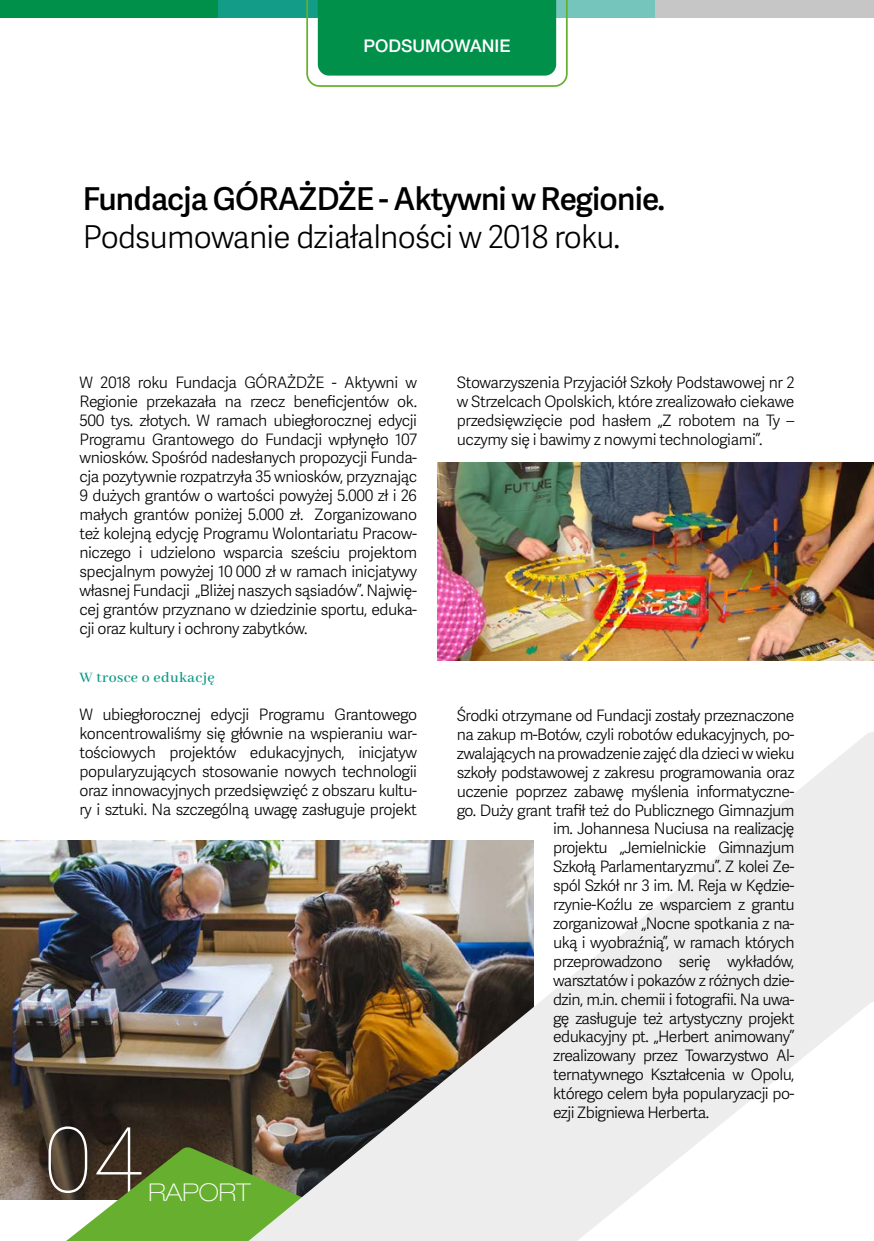
<style>
.page{position:relative;width:874px;height:1241px;background:#fff}
.page>*{position:absolute;margin:0;border:0;box-sizing:border-box;transform-origin:0 0}
.t1{font:100 91px "Roboto";color:#fff}
.t2{font:600 31.5px "Adelle Sans";letter-spacing:-.025em;color:#000}
.t3{font:300 31.5px "Adelle Sans";letter-spacing:-.025em;color:#000}
.t4{font:100 expanded 24.5px "Helvetica Neue LT Pro";color:#fff}
.t5{font:500 17.5px "Helvetica Neue LT Pro";color:#fff}
.t6{font:300 15.75px/18.9px "Adelle Sans";letter-spacing:-.035em;color:#000;text-align:justify}
.t7{font:600 15.75px "Abhaya Libre";letter-spacing:.025em;color:#139c88}
</style>
<div class="page">
<img style="left:0;top:840px;width:230px;height:358px">
<div style="left:0;top:0;width:218px;height:17px;background:#00904a"></div>
<div style="left:218px;top:0;width:219px;height:17px;background:#139c88"></div>
<div style="left:437px;top:0;width:218px;height:17px;background:#76c5bd"></div>
<div style="left:655px;top:0;width:218px;height:17px;background:#c6c6c6"></div>
<svg style="left:43px;top:1145px;width:187px;height:95px;background:#698a41"></svg>
<svg style="left:230px;top:732px;width:643px;height:508px"></svg>
<img style="left:437px;top:462px;width:436px;height:198px">
<svg style="left:306px;top:0;width:261px;height:87px"></svg>
<p class="t5" style="left:363px;top:36px;width:148px">PODSUMOWANIE</p>
<h2 class="t2" style="left:83px;top:176px;width:583px">Fundacja GÓRAŻDŻE - Aktywni w Regionie.</h2>
<h2 class="t3" style="left:83px;top:214px;width:539px">Podsumowanie działalności w 2018 roku.</h2>
<p class="t6" style="left:79px;top:372px;width:339px">W 2018 roku Fundacja GÓRAŻDŻE - Aktywni w Regionie przekazała na rzecz beneficjentów ok.<br>500 tys. złotych. W ramach ubiegłorocznej edycji Programu Grantowego do Fundacji wpłynęło 107 wniosków. Spośród nadesłanych propozycji Funda&shy;cja pozytywnie rozpatrzyła 35 wniosków, przyznając 9 dużych grantów o wartości powyżej 5.000 zł i 26 małych grantów poniżej 5.000 zł. Zorganizowano też kolejną edycję Programu Wolontariatu Pracow&shy;niczego i udzielono wsparcia sześciu projektom specjalnym powyżej 10 000 zł w ramach inicjatywy własnej Fundacji „Bliżej naszych sąsiadów”. Najwię&shy;cej grantów przyznano w dziedzinie sportu, eduka&shy;cji oraz kultury i ochrony zabytków.</p>
<p class="t7" style="left:79px;top:669px;width:136px">W trosce o edukację</p>
<p class="t6" style="left:79px;top:704px;width:339px">W ubiegłorocznej edycji Programu Grantowego koncentrowaliśmy się głównie na wspieraniu war&shy;tościowych projektów edukacyjnych, inicjatyw popularyzujących stosowanie nowych technologii oraz innowacyjnych przedsięwzięć z obszaru kultu&shy;ry i sztuki. Na szczególną uwagę zasługuje projekt</p>
<h1 class="t1" style="left:43px;top:1095px;width:101px">04</h1>
<h3 class="t4" style="left:148px;top:1177px;width:104px">RAPORT</h3>
<p class="t6" style="left:456px;top:372px;width:339px">Stowarzyszenia Przyjaciół Szkoły Podstawowej nr 2 w Strzelcach Opolskich, które zrealizowało ciekawe przedsięwzięcie pod hasłem „Z robotem na Ty – uczymy się i bawimy z nowymi technologiami”.</p>
<p class="t6" style="left:456px;top:705px;width:339px">Środki otrzymane od Fundacji zostały przeznaczone</p>
<p class="t6" style="left:456px;top:724px;width:339px">na zakup m-Botów, czyli robotów edukacyjnych, po-</p>
<p class="t6" style="left:456px;top:743px;width:339px">zwalających na prowadzenie zajęć dla dzieci w wieku</p>
<p class="t6" style="left:456px;top:762px;width:339px">szkoły podstawowej z zakresu programowania oraz</p>
<p class="t6" style="left:456px;top:781px;width:339px">uczenie poprzez zabawę myślenia informatyczne-</p>
<p class="t6" style="left:456px;top:799px;width:339px">go. Duży grant trafił też do Publicznego Gimnazjum</p>
<p class="t6" style="left:553px;top:818px;width:243px">im. Johannesa Nuciusa na realizację</p>
<p class="t6" style="left:553px;top:837px;width:243px">projektu „Jemielnickie Gimnazjum</p>
<p class="t6" style="left:553px;top:856px;width:243px">Szkołą Parlamentaryzmu”. Z kolei Ze-</p>
<p class="t6" style="left:553px;top:875px;width:243px">spól Szkół nr 3 im. M. Reja w Kędzie-</p>
<p class="t6" style="left:553px;top:894px;width:243px">rzynie-Koźlu ze wsparciem z grantu</p>
<p class="t6" style="left:553px;top:913px;width:243px">zorganizował „Nocne spotkania z na-</p>
<p class="t6" style="left:553px;top:932px;width:243px">uką i wyobraźnią”, w ramach których</p>
<p class="t6" style="left:553px;top:951px;width:243px">przeprowadzono serię wykładów,</p>
<p class="t6" style="left:553px;top:970px;width:243px">warsztatów i pokazów z różnych dzie-</p>
<p class="t6" style="left:553px;top:988px;width:243px">dzin, m.in. chemii i fotografii. Na uwa-</p>
<p class="t6" style="left:553px;top:1007px;width:243px">gę zasługuje też artystyczny projekt</p>
<p class="t6" style="left:553px;top:1026px;width:243px">edukacyjny pt. „Herbert animowany”</p>
<p class="t6" style="left:553px;top:1045px;width:243px">zrealizowany przez Towarzystwo Al-</p>
<p class="t6" style="left:553px;top:1064px;width:243px">ternatywnego Kształcenia w Opolu,</p>
<p class="t6" style="left:553px;top:1083px;width:243px">którego celem była popularyzacji po-</p>
<p class="t6" style="left:553px;top:1102px;width:157px">ezji Zbigniewa Herberta.</p>
</div>
